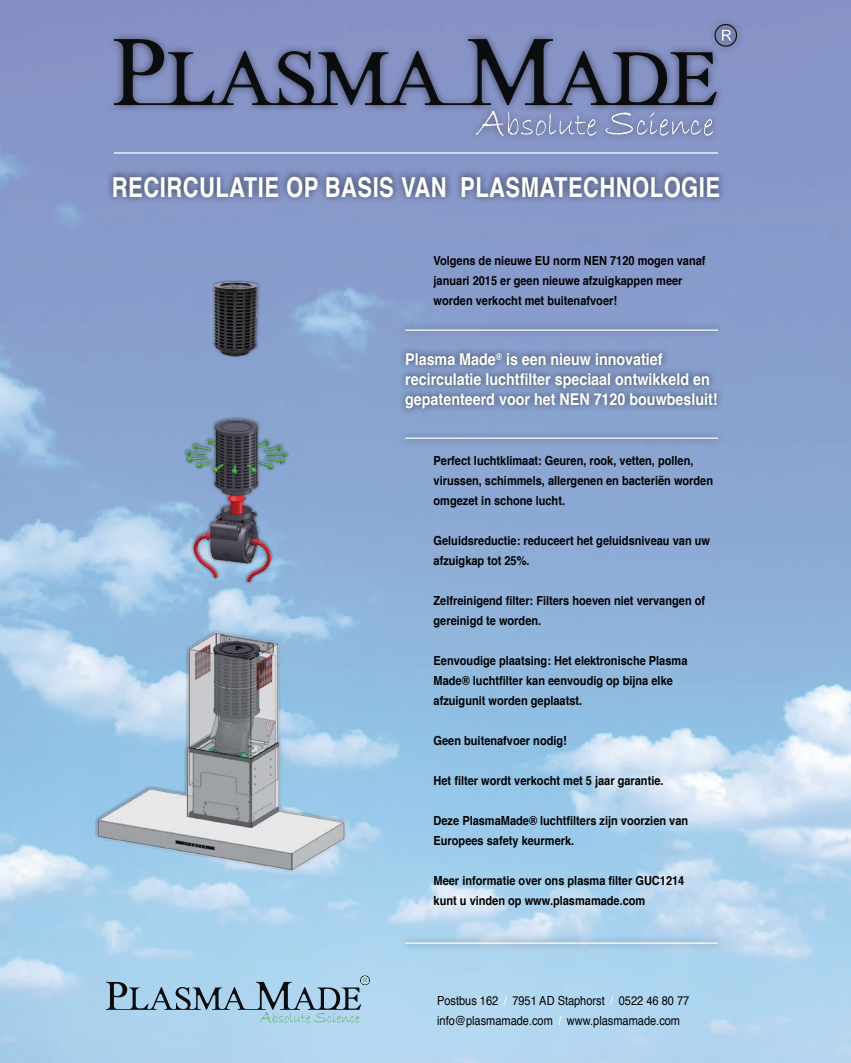
<style>
.page{position:relative;width:851px;height:1063px;background:#fff}
.page>*{position:absolute;margin:0;border:0;box-sizing:border-box;transform-origin:0 0}
.t1{font:700 27.5px "Helvetica";letter-spacing:.02em;color:#fff;scale:.8 1}
.t2{font:700 16.25px/20px "Helvetica";color:#fff;scale:.88 1}
.t3{font:700 12.5px/20px "Helvetica";color:#000;scale:.88 1}
.t4{font:12.5px/20px "Helvetica";color:#000;scale:.88 1}
.s1{color:#fff}
</style>
<div class="page">
<img style="left:0;top:0;width:850px;height:1063px">
<div style="left:107px;top:17px;width:637px;height:126px;background:#000;opacity:.5"></div>
<svg style="left:476px;top:111px;width:120px;height:25px;background:#8e9ac4"></svg>
<svg style="left:605px;top:112px;width:107px;height:24px;background:#8f9ac4"></svg>
<svg style="left:114px;top:24px;width:623px;height:81px;background:#697299"></svg>
<svg style="left:722px;top:30px;width:9px;height:11px"></svg>
<hr style="left:114px;top:152px;width:603px;height:2px;background:#fff">
<img style="left:198px;top:261px;width:74px;height:112px">
<img style="left:82px;top:633px;width:292px;height:246px">
<div style="left:183px;top:416px;width:108px;height:169px;background:#000;opacity:.5"></div>
<img style="left:185px;top:417px;width:114px;height:168px">
<div style="left:106px;top:168px;width:620px;height:36px;background:#000;opacity:.6"></div>
<div style="left:398px;top:935px;width:326px;height:16px;background:#000;opacity:.6"></div>
<hr style="left:405px;top:943px;width:312px;height:1px;background:#fff">
<svg style="left:106px;top:976px;width:263px;height:47px;background:#94b6cc"></svg>
<div style="left:398px;top:322px;width:326px;height:124px;background:#000;opacity:.6"></div>
<hr style="left:405px;top:330px;width:312px;height:1px;background:#fff">
<hr style="left:405px;top:438px;width:312px;height:1px;background:#fff">
<div style="left:398px;top:346px;width:326px;height:70px;background:#000;opacity:.6"></div>
<h1 class="t1" style="left:112px;top:165px;width:761px">recircu latie op basis van plasmatech nolog ie</h1>
<p class="t3" style="left:433px;top:251px;width:310px">Volgens de nieuwe EU norm NEN 7120 mogen vanaf januari 2015 er geen nieuwe afzuigkappen meer worden verkocht met buitenafvoer!</p>
<h2 class="t2" style="left:405px;top:349px;width:356px">Plasma Made<sup>®</sup> is een nieuw innovatief recirculatie luchtfilter speciaal ontwikkeld en gepatenteerd voor het NEN 7120 bouwbesluit!</h2>
<p class="t3" style="left:433px;top:451px;width:319px">Perfect luchtklimaat: Geuren, rook, vetten, pollen, virussen, schimmels, allergenen en bacteriën worden omgezet in schone lucht.</p>
<p class="t3" style="left:433px;top:531px;width:315px">Geluidsreductie: reduceert het geluidsniveau van uw afzuigkap tot 25%.</p>
<p class="t3" style="left:433px;top:591px;width:310px">Zelfreinigend filter: Filters hoeven niet vervangen of gereinigd te worden.</p>
<p class="t3" style="left:433px;top:651px;width:290px">Eenvoudige plaatsing: Het elektronische Plasma<br>Made® luchtfilter kan eenvoudig op bijna elke afzuigunit worden geplaatst.</p>
<p class="t3" style="left:433px;top:731px;width:153px">Geen buitenafvoer nodig!</p>
<p class="t3" style="left:433px;top:771px;width:263px">Het filter wordt verkocht met 5 jaar garantie.</p>
<p class="t3" style="left:433px;top:811px;width:291px">Deze PlasmaMade® luchtfilters zijn voorzien van<br>Europees safety keurmerk.</p>
<p class="t3" style="left:433px;top:871px;width:286px">Meer informatie over ons plasma filter GUC1214 kunt u vinden op www.plasmamade.com</p>
<p class="t4" style="left:437px;top:991px;width:288px">Postbus 162 <span class="s1">/</span> 7951 AD Staphorst <span class="s1">/</span> 0522 46 80 77 info@plasmamade.com <span class="s1">/</span> www.plasmamade.com</p>
</div>
